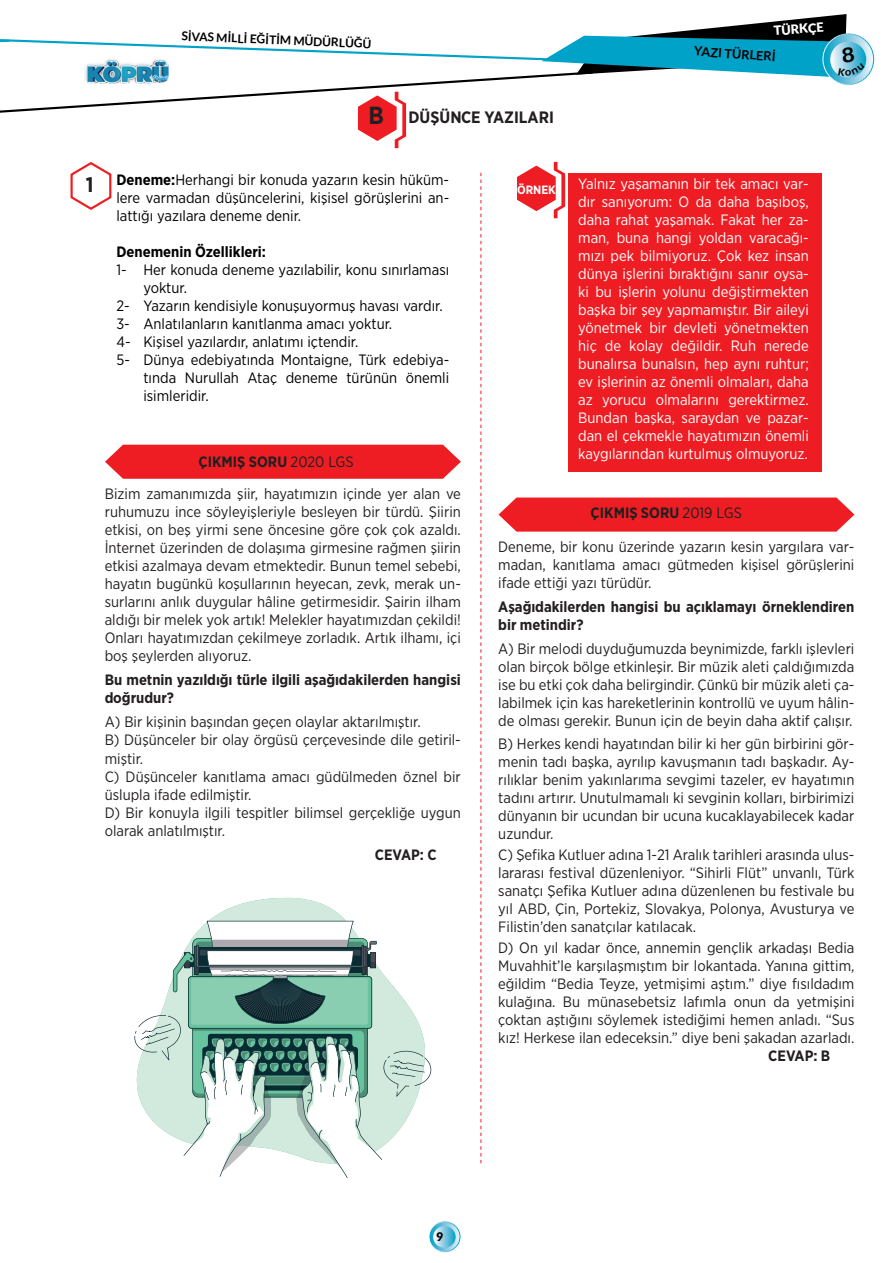
<style>
.page{position:relative;width:893px;height:1263px;background:#fff}
.page>*{position:absolute;margin:0;border:0;box-sizing:border-box;transform-origin:0 0}
.t1{font:700 21px "Gotham Narrow";color:#231f20}
.t2{font:700 16.5px "Gotham Narrow";color:#231f20}
.t3{font:15px/18px "Gotham Narrow";color:#231f20;text-align:justify}
.t4{font:15px/18px "Gotham Narrow";color:#fff;text-align:justify}
.t5{font:15px/18px "Gotham Narrow";color:#000;text-align:justify}
.t6{font:700 15px/18px "Gotham Narrow";color:#231f20}
.t7{font:700 15px "Gotham Narrow";color:#000}
.t8{font:700 12.75px "Lato TR";color:#000}
.t9{font:900 12.75px "Lato TR";color:#fff}
.t10{font:700 12px "Lato TR";color:#000}
.t11{font:700 12px "Gotham Narrow";color:#fff}
.t12{font:900 12px "Lato TR";color:#000}
.s1{font-size:24.75px}
.s2{font-weight:700}
.s3{font-weight:400}
</style>
<div class="page">
<svg style="left:430px;top:1222px;width:30px;height:30px"></svg>
<div style="left:428px;top:1221px;width:32px;height:31px;border:1px solid #fff;border-radius:50%"></div>
<svg style="left:433px;top:1226px;width:23px;height:22px"></svg>
<svg style="left:70px;top:162px;width:42px;height:48px"></svg>
<div style="left:568px;top:174px;width:254px;height:298px;background:#ee1d23"></div>
<svg style="left:517px;top:162px;width:48px;height:56px"></svg>
<svg style="left:105px;top:445px;width:356px;height:34px;background:#ee292f"></svg>
<svg style="left:498px;top:497px;width:356px;height:35px;background:#ef2e33"></svg>
<svg style="left:207px;top:898px;width:147px;height:23px;fill:#d2eadd"></svg>
<svg style="left:134px;top:921px;width:297px;height:257px"></svg>
<svg style="left:480px;top:173px;width:1px;height:990px"></svg>
<svg style="left:0;top:14px;width:874px;height:134px"></svg>
<p class="t10" style="left:182px;top:30px;width:191px;rotate:2deg">SİVAS MİLLİ EĞİTİM MÜDÜRLÜĞÜ</p>
<p class="t2" style="left:368px;top:107px;width:187px"><span class="s1">B</span> DÜŞÜNCE YAZILARI</p>
<p class="t9" style="left:773px;top:23px;width:51px;rotate:-4deg">TÜRKÇE</p>
<p class="t8" style="left:695px;top:44px;width:83px;rotate:4deg">YAZI TÜRLERİ</p>
<p class="t5" style="left:116px;top:170px;width:334px"><span class="s2">Deneme:</span>Herhangi bir konuda yazarın kesin hüküm&shy;lere varmadan düşüncelerini, kişisel görüşlerini an&shy;lattığı yazılara deneme denir.</p>
<p class="t7" style="left:116px;top:242px;width:151px">Denemenin Özellikleri:</p>
<p class="t5" style="left:116px;top:260px;width:334px">1- Her konuda deneme yazılabilir, konu sınırlaması</p>
<p class="t5" style="left:143px;top:278px;width:45px">yoktur.</p>
<p class="t5" style="left:116px;top:296px;width:328px">2- Yazarın kendisiyle konuşuyormuş havası vardır.</p>
<p class="t5" style="left:116px;top:314px;width:277px">3- Anlatılanların kanıtlanma amacı yoktur.</p>
<p class="t5" style="left:116px;top:332px;width:243px">4- Kişisel yazılardır, anlatımı içtendir.</p>
<p class="t5" style="left:116px;top:350px;width:334px">5- Dünya edebiyatında Montaigne, Türk edebiya-</p>
<p class="t5" style="left:143px;top:368px;width:307px">tında Nurullah Ataç deneme türünün önemli</p>
<p class="t5" style="left:143px;top:386px;width:67px">isimleridir.</p>
<h1 class="t1" style="left:86px;top:171px;width:9px">1</h1>
<p class="t11" style="left:517px;top:182px;width:40px">ÖRNEK</p>
<p class="t4" style="left:578px;top:175px;width:232px">Yalnız yaşamanın bir tek amacı var&shy;dır sanıyorum: O da daha başıboş, daha rahat yaşamak. Fakat her za&shy;man, buna hangi yoldan varacağı&shy;mızı pek bilmiyoruz. Çok kez insan dünya işlerini bıraktığını sanır oysa&shy;ki bu işlerin yolunu değiştirmekten başka bir şey yapmamıştır. Bir aileyi yönetmek bir devleti yönetmekten hiç de kolay değildir. Ruh nerede bunalırsa bunalsın, hep aynı ruhtur; ev işlerinin az önemli olmaları, daha az yorucu olmalarını gerektirmez.<br>Bundan başka, saraydan ve pazar&shy;dan el çekmekle hayatımızın önemli kaygılarından kurtulmuş olmuyoruz.</p>
<p class="t3" style="left:105px;top:485px;width:358px">Bizim zamanımızda şiir, hayatımızın içinde yer alan ve ruhumuzu ince söyleyişleriyle besleyen bir türdü. Şiirin etkisi, on beş yirmi sene öncesine göre çok çok azaldı.<br>İnternet üzerinden de dolaşıma girmesine rağmen şiirin etkisi azalmaya devam etmektedir. Bunun temel sebebi, hayatın bugünkü koşullarının heyecan, zevk, merak un&shy;surlarını anlık duygular hâline getirmesidir. Şairin ilham aldığı bir melek yok artık! Melekler hayatımızdan çekildi!<br>Onları hayatımızdan çekilmeye zorladık. Artık ilhamı, içi boş şeylerden alıyoruz.</p>
<p class="t6" style="left:105px;top:671px;width:358px">Bu metnin yazıldığı türle ilgili aşağıdakilerden hangisi doğrudur?</p>
<p class="t3" style="left:105px;top:713px;width:358px;text-align:left">A) Bir kişinin başından geçen olaylar aktarılmıştır.<br>B) Düşünceler bir olay örgüsü çerçevesinde dile getiril&shy;miştir.<br>C) Düşünceler kanıtlama amacı güdülmeden öznel bir üslupla ifade edilmiştir.<br>D) Bir konuyla ilgili tespitler bilimsel gerçekliğe uygun olarak anlatılmıştır.</p>
<p class="t6" style="left:375px;top:845px;width:63px">CEVAP: C</p>
<p class="t6" style="left:198px;top:453px;width:157px">ÇIKMIŞ SORU <span class="s3">2020 LGS</span></p>
<p class="t6" style="left:590px;top:504px;width:153px">ÇIKMIŞ SORU <span class="s3">2019 LGS</span></p>
<p class="t3" style="left:498px;top:538px;width:358px">Deneme, bir konu üzerinde yazarın kesin yargılara var&shy;madan, kanıtlama amacı gütmeden kişisel görüşlerini ifade ettiği yazı türüdür.</p>
<p class="t6" style="left:498px;top:598px;width:358px">Aşağıdakilerden hangisi bu açıklamayı örneklendiren bir metindir?</p>
<p class="t3" style="left:498px;top:640px;width:358px">A) Bir melodi duyduğumuzda beynimizde, farklı işlevleri olan birçok bölge etkinleşir. Bir müzik aleti çaldığımızda ise bu etki çok daha belirgindir. Çünkü bir müzik aleti ça&shy;labilmek için kas hareketlerinin kontrollü ve uyum hâlin&shy;de olması gerekir. Bunun için de beyin daha aktif çalışır.</p>
<p class="t3" style="left:498px;top:734px;width:358px">B) Herkes kendi hayatından bilir ki her gün birbirini gör&shy;menin tadı başka, ayrılıp kavuşmanın tadı başkadır. Ay&shy;rılıklar benim yakınlarıma sevgimi tazeler, ev hayatımın tadını artırır. Unutulmamalı ki sevginin kolları, birbirimizi dünyanın bir ucundan bir ucuna kucaklayabilecek kadar uzundur.</p>
<p class="t3" style="left:498px;top:845px;width:358px">C) Şefika Kutluer adına 1-21 Aralık tarihleri arasında ulus&shy;lararası festival düzenleniyor. “Sihirli Flüt” unvanlı, Türk sanatçı Şefika Kutluer adına düzenlenen bu festivale bu yıl ABD, Çin, Portekiz, Slovakya, Polonya, Avusturya ve Filistin’den sanatçılar katılacak.</p>
<p class="t3" style="left:498px;top:938px;width:358px">D) On yıl kadar önce, annemin gençlik arkadaşı Bedia Muvahhit’le karşılaşmıştım bir lokantada. Yanına gittim, eğildim “Bedia Teyze, yetmişimi aştım.” diye fısıldadım kulağına. Bu münasebetsiz lafımla onun da yetmişini çoktan aştığını söylemek istediğimi hemen anladı. “Sus kız! Herkese ilan edeceksin.” diye beni şakadan azarladı.</p>
<p class="t6" style="left:768px;top:1046px;width:64px">CEVAP: B</p>
<p class="t12" style="left:436px;top:1230px;width:8px">9</p>
</div>
